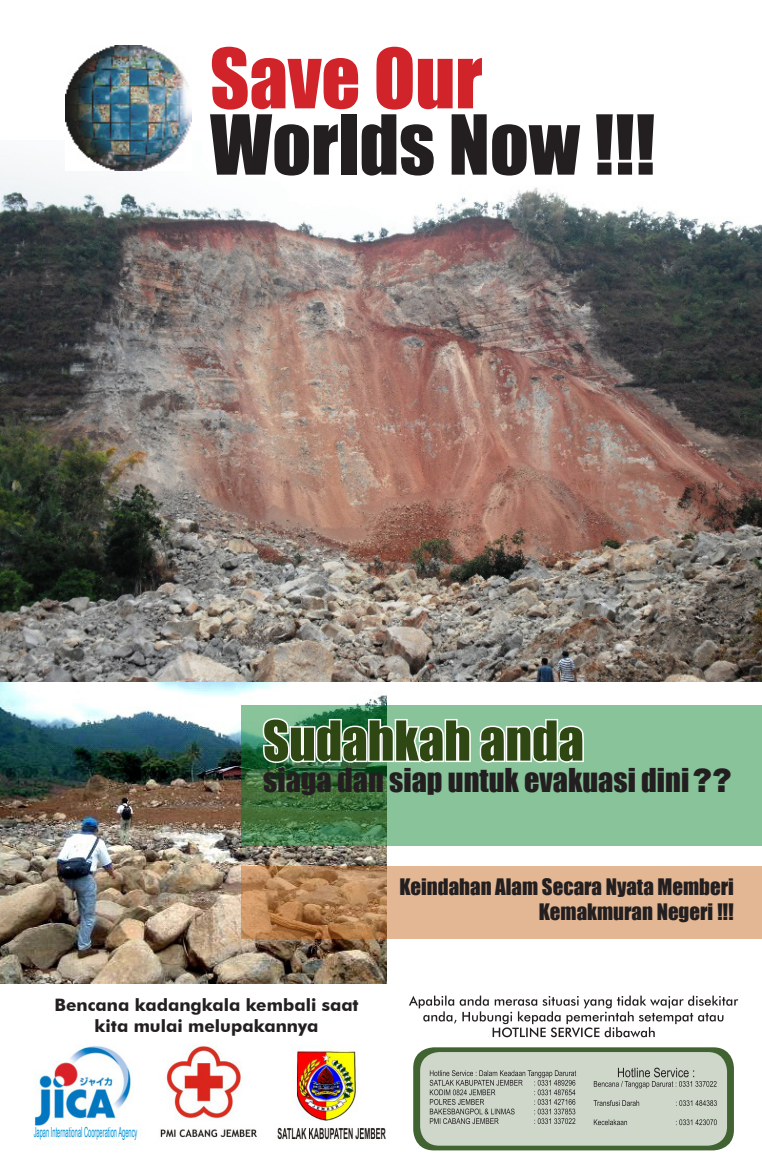
<style>
.page{position:relative;width:762px;height:1170px;background:#fff}
.page>*{position:absolute;margin:0;border:0;box-sizing:border-box;transform-origin:0 0}
.t1{font:76.38px "Impact";color:#231f20}
.t2{font:76.38px "Impact";color:#d1232a}
.t3{font:50.75px "Impact";color:#2e4713}
.t4{font:30.25px "Impact";color:#231f20}
.t5{font:20.88px "Impact";color:#231f20}
.t6{font:700 17.12px/20.6px "Futura BT";color:#231f20;text-align:center}
.t7{font:14px "Arial Narrow";color:#0092d6;scale:.5 1}
.s1{font-family:"Arial";font-weight:900;font-size:32.25px}
</style>
<div class="page">
<svg style="left:409px;top:995px;width:329px;height:42px"></svg>
<div style="left:413px;top:1047px;width:321px;height:103px;background:#416332;border-radius:21px"></div>
<div style="left:420px;top:1051px;width:307px;height:94px;background:#cfd7cb;border-radius:19px"></div>
<svg style="left:430px;top:1070px;width:146px;height:53px"></svg>
<svg style="left:594px;top:1119px;width:123px;height:5px"></svg>
<svg style="left:593px;top:1100px;width:124px;height:5px"></svg>
<svg style="left:594px;top:1067px;width:122px;height:21px"></svg>
<img style="left:0;top:681px;width:387px;height:302px">
<img style="left:0;top:169px;width:762px;height:512px">
<img style="left:66px;top:45px;width:125px;height:125px">
<svg style="left:242px;top:865px;width:520px;height:73px;background:#d5a883"></svg>
<svg style="left:242px;top:705px;width:520px;height:140px;background:#77b186"></svg>
<svg style="left:260px;top:716px;width:325px;height:49px"></svg>
<img style="left:34px;top:1046px;width:352px;height:98px">
<div style="left:31px;top:1125px;width:109px;height:15px;background:#fff"></div>
<p class="t2" style="left:210px;top:19px;width:274px">Save Our</p>
<p class="t1" style="left:210px;top:85px;width:447px">Worlds Now !!!</p>
<p class="t3" style="left:263px;top:701px;width:322px">Sudahkah anda</p>
<p class="t4" style="left:263px;top:756px;width:470px">siaga dan siap untuk evakuasi dini<span class="s1">??</span></p>
<p class="t6" style="left:54px;top:994px;width:306px">Bencana kadangkala kembali saat kita mulai melupakannya</p>
<p class="t7" style="left:34px;top:1121px;width:209px">Japan International Coorperation Agency</p>
<p class="t5" style="left:399px;top:870px;width:336px">Keindahan Alam Secara Nyata Memberi</p>
<p class="t5" style="left:539px;top:895px;width:197px">Kemakmuran Negeri !!!</p>
</div>
